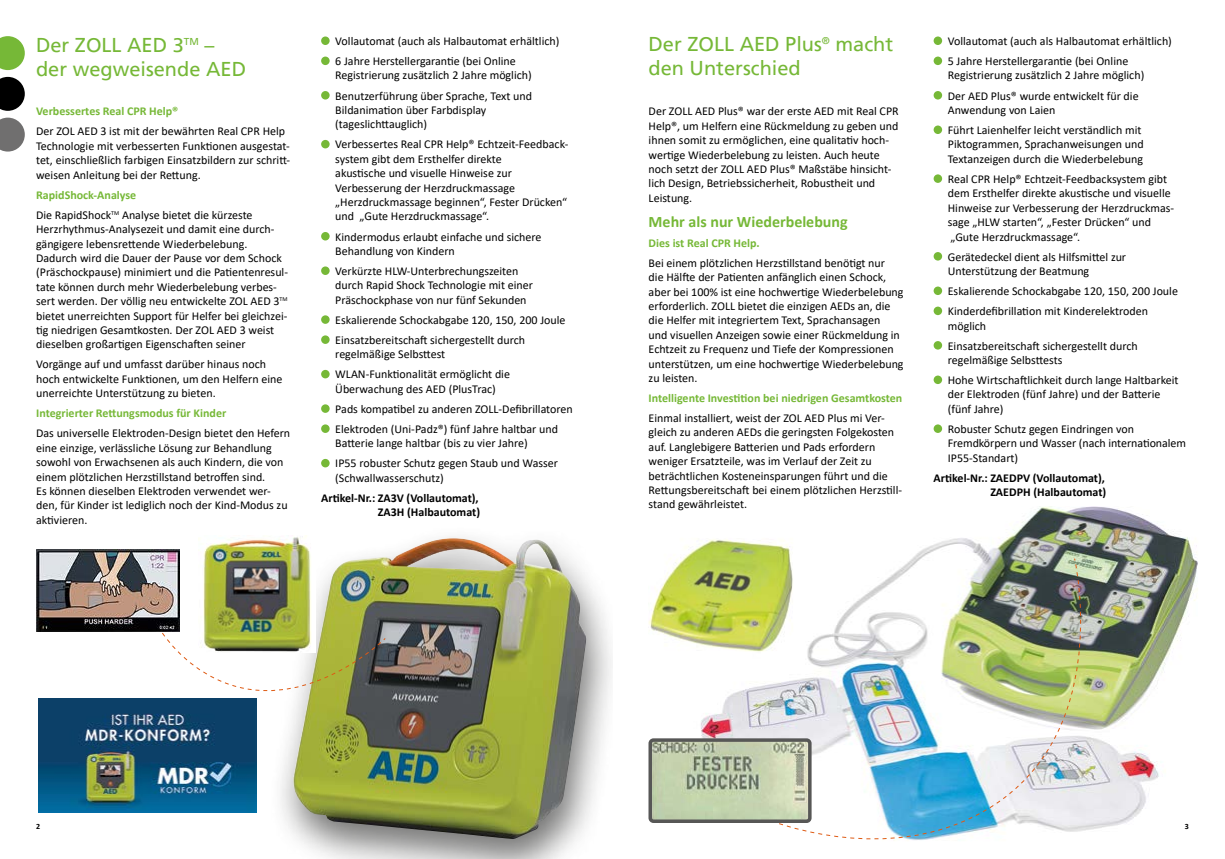
<style>
.page{position:relative;width:1225px;height:859px;background:#fff}
.page>*{position:absolute;margin:0;border:0;box-sizing:border-box;transform-origin:0 0}
.t1{font:20px/24px "Frutiger LT";color:#76b837}
.t2{font:700 16px "Calibri";color:#76b837}
.t3{font:12px/14.4px "Calibri";color:#000}
.t4{font:700 12px "Calibri";color:#76b837}
.t5{font:700 12px/14.4px "Calibri";color:#000;text-align:right}
.t6{font:700 8px "Calibri";color:#000}
.s1{font-weight:700;color:#76b837}
</style>
<div class="page">
<img style="left:701px;top:506px;width:497px;height:322px">
<div style="left:269px;top:525px;width:343px;height:334px;background:#3c3c3b;opacity:.7"></div>
<img style="left:293px;top:538px;width:293px;height:301px">
<svg style="left:128px;top:552px;width:258px;height:159px"></svg>
<img style="left:36px;top:549px;width:143px;height:83px">
<svg style="left:0;top:36px;width:25px;height:34px"></svg>
<svg style="left:0;top:77px;width:25px;height:34px"></svg>
<svg style="left:0;top:118px;width:25px;height:34px"></svg>
<div style="left:321px;top:36px;width:9px;height:9px;background:#76b837;border-radius:50%"></div>
<div style="left:321px;top:57px;width:9px;height:8px;background:#76b837;border-radius:50%"></div>
<div style="left:321px;top:91px;width:9px;height:9px;background:#76b837;border-radius:50%"></div>
<div style="left:321px;top:140px;width:9px;height:8px;background:#76b837;border-radius:50%"></div>
<div style="left:321px;top:232px;width:9px;height:8px;background:#76b837;border-radius:50%"></div>
<div style="left:321px;top:266px;width:9px;height:9px;background:#76b837;border-radius:50%"></div>
<div style="left:321px;top:315px;width:9px;height:9px;background:#76b837;border-radius:50%"></div>
<div style="left:321px;top:335px;width:9px;height:9px;background:#76b837;border-radius:50%"></div>
<div style="left:321px;top:370px;width:9px;height:8px;background:#76b837;border-radius:50%"></div>
<div style="left:321px;top:404px;width:9px;height:9px;background:#76b837;border-radius:50%"></div>
<div style="left:321px;top:424px;width:9px;height:9px;background:#76b837;border-radius:50%"></div>
<div style="left:321px;top:459px;width:9px;height:8px;background:#76b837;border-radius:50%"></div>
<img style="left:199px;top:536px;width:116px;height:116px">
<div style="left:933px;top:36px;width:9px;height:9px;background:#76b837;border-radius:50%"></div>
<div style="left:933px;top:57px;width:9px;height:8px;background:#76b837;border-radius:50%"></div>
<div style="left:933px;top:91px;width:9px;height:9px;background:#76b837;border-radius:50%"></div>
<div style="left:933px;top:126px;width:9px;height:8px;background:#76b837;border-radius:50%"></div>
<div style="left:933px;top:174px;width:9px;height:9px;background:#76b837;border-radius:50%"></div>
<div style="left:933px;top:252px;width:9px;height:9px;background:#76b837;border-radius:50%"></div>
<div style="left:933px;top:287px;width:9px;height:8px;background:#76b837;border-radius:50%"></div>
<div style="left:933px;top:307px;width:9px;height:8px;background:#76b837;border-radius:50%"></div>
<div style="left:933px;top:341px;width:9px;height:9px;background:#76b837;border-radius:50%"></div>
<div style="left:933px;top:376px;width:9px;height:8px;background:#76b837;border-radius:50%"></div>
<div style="left:933px;top:424px;width:9px;height:9px;background:#76b837;border-radius:50%"></div>
<img style="left:770px;top:561px;width:331px;height:280px">
<img style="left:765px;top:558px;width:311px;height:263px">
<img style="left:652px;top:742px;width:155px;height:77px">
<div style="left:648px;top:738px;width:163px;height:85px;border:3px solid #575756;border-radius:3px"></div>
<img style="left:648px;top:522px;width:146px;height:146px">
<img style="left:39px;top:699px;width:217px;height:114px">
<h1 class="t1" style="left:36px;top:33px;width:212px">Der ZOLL AED 3<sup>TM</sup> – der wegweisende AED</h1>
<p class="t4" style="left:36px;top:103px;width:144px">Verbessertes Real CPR Help®</p>
<p class="t3" style="left:36px;top:124px;width:256px">Der ZOL AED 3 ist mit der bewährten Real CPR Help Technologie mit verbesserten Funktionen ausgestat&shy;tet, einschließlich farbigen Einsatzbildern zur schritt&shy;weisen Anleitung bei der Rettung.</p>
<p class="t3" style="left:36px;top:184px;width:218px;line-height:20.1px"><span class="s1">RapidShock-Analyse<br></span>Die RapidShock<sup>TM</sup> Analyse bietet die kürzeste</p>
<p class="t3" style="left:36px;top:222px;width:253px">Herzrhythmus-Analysezeit und damit eine durch&shy;gängigere lebensrettende Wiederbelebung.<br>Dadurch wird die Dauer der Pause vor dem Schock (Präschockpause) minimiert und die Patientenresul&shy;tate können durch mehr Wiederbelebung verbes&shy;sert werden. Der völlig neu entwickelte ZOL AED 3<sup>TM </sup>bietet unerreichten Support für Helfer bei gleichzei&shy;tig niedrigen Gesamtkosten. Der ZOL AED 3 weist dieselben großartigen Eigenschaften seiner</p>
<p class="t3" style="left:36px;top:357px;width:248px">Vorgänge auf und umfasst darüber hinaus noch hoch entwickelte Funktionen, um den Helfern eine unerreichte Unterstützung zu bieten.</p>
<p class="t4" style="left:36px;top:405px;width:192px">Integrierter Rettungsmodus für Kinder</p>
<p class="t3" style="left:36px;top:426px;width:256px">Das universelle Elektroden-Design bietet den Hefern eine einzige, verlässliche Lösung zur Behandlung sowohl von Erwachsenen als auch Kindern, die von einem plötzlichen Herzstillstand betroffen sind.<br>Es können dieselben Elektroden verwendet wer&shy;den, für Kinder ist lediglich noch der Kind-Modus zu aktivieren.</p>
<p class="t3" style="left:335px;top:31px;width:226px;line-height:20.1px">Vollautomat (auch als Halbautomat erhältlich)<br>6 Jahre Herstellergarantie (bei Online</p>
<p class="t3" style="left:335px;top:65px;width:198px;line-height:20.1px">Registrierung zusätzlich 2 Jahre möglich)<br>Benutzerführung über Sprache, Text und</p>
<p class="t3" style="left:335px;top:102px;width:153px">Bildanimation über Farbdisplay (tageslichttauglich)</p>
<p class="t3" style="left:335px;top:137px;width:234px">Verbessertes Real CPR Help® Echtzeit-Feedback&shy;system gibt dem Ersthelfer direkte<br>akustische und visuelle Hinweise zur Verbesserung der Herzdruckmassage „Herzdruckmassage beginnen“, Fester Drücken“ und „Gute Herzdruckmassage“.</p>
<p class="t3" style="left:335px;top:229px;width:208px">Kindermodus erlaubt einfache und sichere<br>Behandlung von Kindern</p>
<p class="t3" style="left:335px;top:263px;width:199px">Verkürzte HLW-Unterbrechungszeiten durch Rapid Shock Technologie mit einer<br>Präschockphase von nur fünf Sekunden</p>
<p class="t3" style="left:335px;top:309px;width:232px;line-height:20.1px">Eskalierende Schockabgabe 120, 150, 200 Joule<br>Einsatzbereitschaft sichergestellt durch</p>
<p class="t3" style="left:335px;top:344px;width:176px;line-height:20.1px">regelmäßige Selbsttest<br>WLAN-Funktionalität ermöglicht die</p>
<p class="t3" style="left:335px;top:378px;width:239px;line-height:20.1px">Überwachung des AED (PlusTrac)<br>Pads kompatibel zu anderen ZOLL-Defibrillatoren<br>Elektroden (Uni-Padz®) fü nf Jahre haltbar und</p>
<p class="t3" style="left:335px;top:433px;width:224px;line-height:20.1px">Batterie lange haltbar (bis zu vier Jahre)<br>IP55 robuster Schutz gegen Staub und Wasser</p>
<p class="t3" style="left:335px;top:470px;width:110px">(Schwallwasserschutz)</p>
<p class="t5" style="left:321px;top:490px;width:160px">Artikel-Nr.: ZA3V (Vollautomat),<br>ZA3H (Halbautomat)</p>
<h1 class="t1" style="left:648px;top:32px;width:246px">Der ZOLL AED Plus<sup>®</sup> macht den Unterschied</h1>
<p class="t3" style="left:648px;top:104px;width:252px">Der ZOLL AED Plus® war der erste AED mit Real CPR Help®, um Helfern eine Rückmeldung zu geben und ihnen somit zu ermöglichen, eine qualitativ hoch&shy;wertige Wiederbelebung zu leisten. Auch heute noch setzt der ZOLL AED Plus® Maßstäbe hinsicht&shy;lich Design, Betriebssicherheit, Robustheit und Leistung.</p>
<h2 class="t2" style="left:648px;top:210px;width:201px">Mehr als nur Wiederbelebung</h2>
<p class="t4" style="left:648px;top:234px;width:113px">Dies ist Real CPR Help.</p>
<p class="t3" style="left:648px;top:255px;width:256px">Bei einem plötzlichen Herzstillstand benötigt nur<br>die Hälfte der Patienten anfänglich einen Schock, aber bei 100% ist eine hochwertige Wiederbelebung erforderlich. ZOLL bietet die einzigen AEDs an, die die Helfer mit integriertem Text, Sprachansagen<br>und visuellen Anzeigen sowie einer Rückmeldung in Echtzeit zu Frequenz und Tiefe der Kompressionen unterstützen, um eine hochwertige Wiederbelebung zu leisten.</p>
<p class="t4" style="left:648px;top:389px;width:255px">Intelligente Investition bei niedrigen Gesamtkosten</p>
<p class="t3" style="left:648px;top:411px;width:255px">Einmal installiert, weist der ZOL AED Plus mi Ver&shy;gleich zu anderen AEDs die geringsten Folgekosten auf. Langlebigere Batterien und Pads erfordern weniger Ersatzteile, was im Verlauf der Zeit zu beträchtlichen Kosteneinsparungen führt und die Rettungsbereitschaft bei einem plötzlichen Herzstill&shy;stand gewährleistet.</p>
<p class="t3" style="left:947px;top:31px;width:226px;line-height:20.1px">Vollautomat (auch als Halbautomat erhältlich)<br>5 Jahre Herstellergarantie (bei Online</p>
<p class="t3" style="left:947px;top:65px;width:198px;line-height:20.1px">Registrierung zusätzlich 2 Jahre möglich)<br>Der AED Plus® wurde entwickelt für die</p>
<p class="t3" style="left:947px;top:100px;width:195px;line-height:20.1px">Anwendung von Laien<br>Führt Laienhelfer leicht verständlich mit</p>
<p class="t3" style="left:947px;top:137px;width:197px">Piktogrammen, Sprachanweisungen und<br>Textanzeigen durch die Wiederbelebung</p>
<p class="t3" style="left:947px;top:171px;width:228px">Real CPR Help® Echtzeit-Feedbacksystem gibt dem Ersthelfer direkte akustische und visuelle Hinweise zur Verbesserung der Herzdruckmas&shy;sage „HLW starten“, „Fester Drücken“ und „Gute Herzdruckmassage“.</p>
<p class="t3" style="left:947px;top:249px;width:180px">Gerätedeckel dient als Hilfsmittel zur<br>Unterstützung der Beatmung</p>
<p class="t3" style="left:947px;top:281px;width:232px;line-height:20.1px">Eskalierende Schockabgabe 120, 150, 200 Joule<br>Kinderdefibrillation mit Kinderelektroden</p>
<p class="t3" style="left:947px;top:315px;width:191px;line-height:20.1px">möglich<br>Einsatzbereitschaft sichergestellt durch</p>
<p class="t3" style="left:947px;top:350px;width:232px;line-height:20.1px">regelmäßige Selbsttests<br>Hohe Wirtschaftlichkeit durch lange Haltbarkeit</p>
<p class="t3" style="left:947px;top:387px;width:214px">der Elektroden (fünf Jahre) und der Batterie (fünf Jahre)</p>
<p class="t3" style="left:947px;top:421px;width:240px">Robuster Schutz gegen Eindringen von<br>Fremdkörpern und Wasser (nach internationalem<br>IP55-Standart)</p>
<p class="t5" style="left:933px;top:470px;width:174px">Artikel-Nr.: ZAEDPV (Vollautomat),<br>ZAEDPH (Halbautomat)</p>
<p class="t6" style="left:36px;top:820px;width:6px">2</p>
<p class="t6" style="left:1185px;top:820px;width:6px">3</p>
</div>
